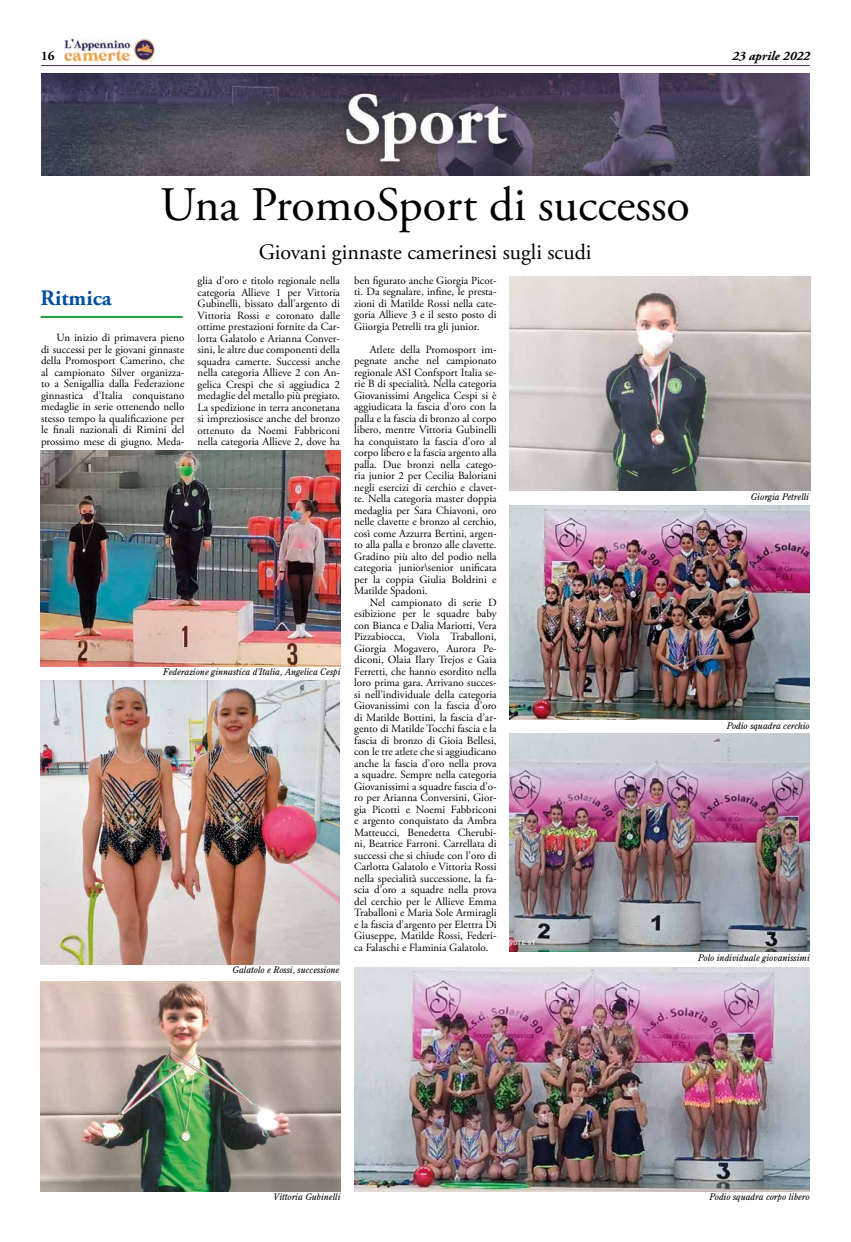
<style>
.page{position:relative;width:851px;height:1242px;background:#fff}
.page>*{position:absolute;margin:0;border:0;box-sizing:border-box;transform-origin:0 0}
.t1{font:48px "Adobe Garamond Pro";color:#000}
.t2{font:22px "Adobe Garamond Pro";color:#000}
.t3{font:700 22px "Adobe Garamond Pro";color:#004f9f}
.t4{font:italic 700 13px "Adobe Garamond Pro";color:#000}
.t5{font:700 13px "Adobe Garamond Pro";color:#000}
.t6{font:11px/11.5px "Adobe Garamond Pro";color:#000;text-align:justify}
.t7{font:italic 9px "Century Old Style Std";color:#000}
</style>
<div class="page">
<hr style="left:41px;top:65px;width:768px;height:1px;background:#44295a">
<img style="left:64px;top:39px;width:91px;height:22px">
<img style="left:41px;top:74px;width:768px;height:102px">
<hr style="left:41px;top:316px;width:142px;height:2px;background:#19a23a">
<img style="left:509px;top:505px;width:300px;height:215px">
<img style="left:509px;top:733px;width:300px;height:219px">
<img style="left:41px;top:680px;width:298px;height:284px">
<img style="left:41px;top:450px;width:299px;height:216px">
<img style="left:41px;top:981px;width:299px;height:210px">
<img style="left:510px;top:277px;width:299px;height:213px">
<img style="left:354px;top:967px;width:455px;height:224px">
<p class="t5" style="left:41px;top:48px;width:15px">16</p>
<p class="t4" style="left:731px;top:48px;width:79px">23 aprile 2022</p>
<h1 class="t1" style="left:160px;top:176px;width:531px">Una PromoSport di successo</h1>
<h2 class="t2" style="left:259px;top:239px;width:334px">Giovani ginnaste camerinesi sugli scudi</h2>
<p class="t6" style="left:197px;top:275px;width:144px">glia d’oro e titolo regionale nella categoria Allieve 1 per Vittoria Gubinelli, bissato dall’argento di Vittoria Rossi e coronato dalle ottime prestazioni fornite da Car&shy;lotta Galatolo e Arianna Conver&shy;sini, le altre due componenti della squadra camerte. Successi anche nella categoria Allieve 2 con An&shy;gelica Crespi che si aggiudica 2 medaglie del metallo più pregiato.<br>La spedizione in terra anconetana si impreziosisce anche del bronzo ottenuto da Noemi Fabbriconi nella categoria Allieve 2, dove ha</p>
<p class="t6" style="left:354px;top:275px;width:144px">ben figurato anche Giorgia Picot&shy;ti. Da segnalare, infine, le presta&shy;zioni di Matilde Rossi nella cate&shy;goria Allieve 3 e il sesto posto di Giiorgia Petrelli tra gli junior.</p>
<h2 class="t3" style="left:41px;top:285px;width:72px">Ritmica</h2>
<p class="t6" style="left:41px;top:332px;width:145px;text-indent:16px">Un inizio di primavera pieno di successi per le giovani ginnaste della Promosport Camerino, che al campionato Silver organizza&shy;to a Senigallia dalla Federazione ginnastica d’Italia conquistano medaglie in serie ottenendo nello stesso tempo la qualificazione per le finali nazionali di Rimini del prossimo mese di giugno. Meda-</p>
<p class="t6" style="left:354px;top:344px;width:144px;text-indent:16px">Atlete della Promosport im&shy;pegnate anche nel campionato regionale ASI Confsport Italia se&shy;rie B di specialità. Nella categoria Giovanissimi Angelica Cespi si è aggiudicata la fascia d’oro con la palla e la fascia di bronzo al corpo libero, mentre Vittoria Gubinelli ha conquistato la fascia d’oro al corpo libero e la fascia argento alla palla. Due bronzi nella catego&shy;ria junior 2 per Cecilia Baloriani negli esercizi di cerchio e clavet&shy;te. Nella categoria master doppia medaglia per Sara Chiavoni, oro nelle clavette e bronzo al cerchio, così come Azzurra Bertini, argen&shy;to alla palla e bronzo alle clavette.<br>Gradino più alto del podio nella categoria junior\senior unificata per la coppia Giulia Boldrini e Matilde Spadoni.</p>
<p class="t6" style="left:354px;top:597px;width:144px;text-indent:16px">Nel campionato di serie D esibizione per le squadre baby con Bianca e Dalia Mariotti, Vera Pizzabiocca, Viola Traballoni, Giorgia Mogavero, Aurora Pe&shy;diconi, Olaia Ilary Trejos e Gaia Ferretti, che hanno esordito nella loro prima gara. Arrivano succes&shy;si nell’individuale della categoria Giovanissimi con la fascia d’oro di Matilde Bottini, la fascia d’ar&shy;gento di Matilde Tocchi fascia e la fascia di bronzo di Gioia Bellesi, con le tre atlete che si aggiudicano anche la fascia d’oro nella prova a squadre. Sempre nella categoria Giovanissimi a squadre fascia d’o&shy;ro per Arianna Conversini, Gior&shy;gia Picotti e Noemi Fabbriconi e argento conquistato da Ambra Matteucci, Benedetta Cherubi&shy;ni, Beatrice Farroni. Carrellata di successi che si chiude con l’oro di Carlotta Galatolo e Vittoria Rossi nella specialità successione, la fa&shy;scia d’oro a squadre nella prova del cerchio per le Allieve Emma Traballoni e Maria Sole Armiragli e la fascia d’argento per Elettra Di Giuseppe, Matilde Rossi, Federi&shy;ca Falaschi e Flaminia Galatolo.</p>
<p class="t7" style="left:163px;top:666px;width:179px">Federazione ginnastica d’Italia, Angelica Cespi</p>
<p class="t7" style="left:232px;top:964px;width:108px">Galatolo e Rossi, successione</p>
<p class="t7" style="left:750px;top:491px;width:60px">Giorgia Petrelli</p>
<p class="t7" style="left:726px;top:720px;width:85px">Podio squadra cerchio</p>
<p class="t7" style="left:698px;top:952px;width:113px">Polo individuale giovanissimi</p>
<p class="t7" style="left:273px;top:1191px;width:69px">Vittoria Gubinelli</p>
<p class="t7" style="left:709px;top:1191px;width:102px">Podio squadra corpo libero</p>
</div>
